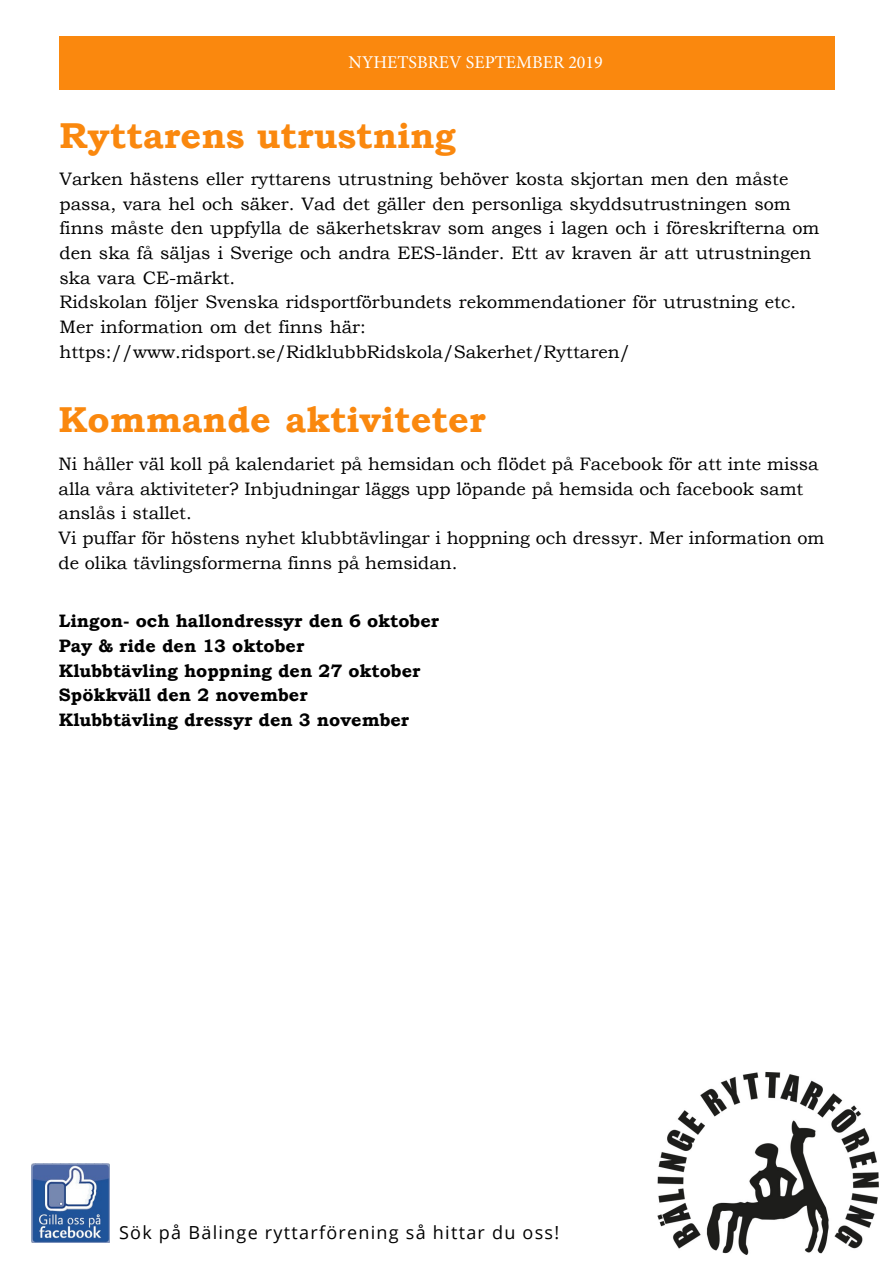
<style>
.page{position:relative;width:894px;height:1264px;background:#fff}
.page>*{position:absolute;margin:0;border:0;box-sizing:border-box;transform-origin:0 0}
.t1{font:700 36px "Bookman Old Style";color:#fa880e}
.t2{font:18px/24.6px "Bookman Old Style";color:#000}
.t3{font:700 18px/24.6px "Bookman Old Style";color:#000}
.t4{font:18px "Open Sans";letter-spacing:.07em;color:#000}
.t5{font:18px "Minion Pro";color:#fff}
</style>
<div class="page">
<div style="left:59px;top:37px;width:775px;height:53px;background:#fa880e"></div>
<img style="left:657px;top:1072px;width:222px;height:183px">
<img style="left:31px;top:1163px;width:79px;height:79px">
<p class="t5" style="left:348px;top:50px;width:256px">NYHETSBREV SEPTEMBER 2019</p>
<h1 class="t1" style="left:59px;top:109px;width:397px">Ryttarens utrustning</h1>
<p class="t2" style="left:59px;top:167px;width:761px">Varken hästens eller ryttarens utrustning behöver kosta skjortan men den måste passa, vara hel och säker. Vad det gäller den personliga skyddsutrustningen som finns måste den uppfylla de säkerhetskrav som anges i lagen och i föreskrifterna om den ska få säljas i Sverige och andra EES-länder. Ett av kraven är att utrustningen ska vara CE-märkt.<br>Ridskolan följer Svenska ridsportförbundets rekommendationer för utrustning etc.<br>Mer information om det finns här: https://www.ridsport.se/RidklubbRidskola/Sakerhet/Ryttaren/</p>
<h1 class="t1" style="left:59px;top:393px;width:428px">Kommande aktiviteter</h1>
<p class="t2" style="left:59px;top:451px;width:767px">Ni håller väl koll på kalendariet på hemsidan och flödet på Facebook för att inte missa alla våra aktiviteter? Inbjudningar läggs upp löpande på hemsida och facebook samt anslås i stallet.<br>Vi puffar för höstens nyhet klubbtävlingar i hoppning och dressyr. Mer information om de olika tävlingsformerna finns på hemsidan.</p>
<p class="t3" style="left:59px;top:608px;width:381px">Lingon- och hallondressyr den 6 oktober<br>Pay &amp; ride den 13 oktober<br>Klubbtävling hoppning den 27 oktober<br>Spökkväll den 2 november<br>Klubbtävling dressyr den 3 november</p>
<p class="t4" style="left:119px;top:1219px;width:441px">Sök på Bälinge ryttarförening så hittar du oss!</p>
</div>
